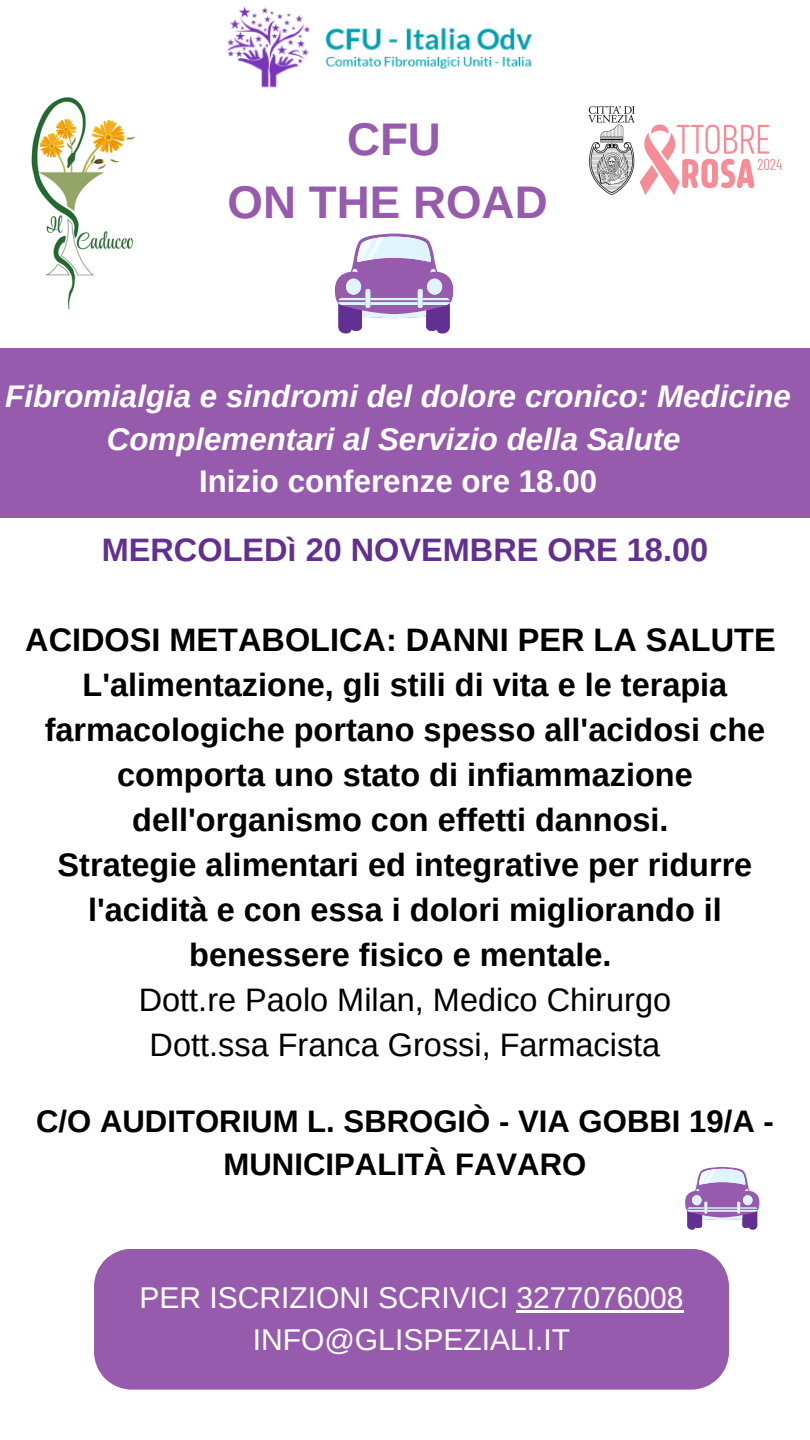
<style>
.page{position:relative;width:810px;height:1440px;background:#fff}
.page>*{position:absolute;margin:0;border:0;box-sizing:border-box;transform-origin:0 0}
.t1{font:700 45.7px/63.3px "Arimo";color:#965bad;text-align:center}
.t2{font:700 32.5px/45px "Arimo";color:#000;text-align:center}
.t3{font:32.5px/45px "Arimo";color:#000;text-align:center}
.t4{font:700 32.5px "Arimo";color:#622f92}
.t5{font:italic 700 31.3px/42.9px "Arimo";color:#fff;text-align:center}
.t6{font:700 31.3px "Arimo";color:#fff}
.t7{font:700 31.1px/43.5px "Arimo";color:#000;text-align:center}
.t8{font:30px/42px "Arimo";color:#fff;text-align:center}
</style>
<div class="page">
<div style="left:0;top:349px;width:810px;height:169px;background:#965bad"></div>
<svg style="left:685px;top:1167px;width:74px;height:63px"></svg>
<div style="left:94px;top:1249px;width:635px;height:141px;background:#965bad"></div>
<hr style="left:517px;top:1310px;width:167px;height:3px;background:#fff">
<img style="left:31px;top:97px;width:105px;height:213px">
<img style="left:227px;top:6px;width:306px;height:82px">
<img style="left:588px;top:105px;width:194px;height:90px">
<svg style="left:335px;top:233px;width:118px;height:100px"></svg>
<p class="t1" style="left:228px;top:107px;width:322px">CFU<br>ON THE ROAD</p>
<p class="t5" style="left:5px;top:374px;width:787px">Fibromialgia e sindromi del dolore cronico: Medicine<br>Complementari al Servizio della Salute</p>
<p class="t6" style="left:199px;top:464px;width:400px">Inizio conferenze ore 18.00</p>
<p class="t4" style="left:102px;top:532px;width:608px">MERCOLEDì 20 NOVEMBRE ORE 18.00</p>
<p class="t2" style="left:25px;top:617px;width:752px">ACIDOSI METABOLICA: DANNI PER LA SALUTE L'alimentazione, gli stili di vita e le terapia farmacologiche portano spesso all'acidosi che comporta uno stato di infiammazione dell'organismo con effetti dannosi.<br>Strategie alimentari ed integrative per ridurre l'acidità e con essa i dolori migliorando il benessere fisico e mentale.</p>
<p class="t3" style="left:139px;top:977px;width:534px">Dott.re Paolo Milan, Medico Chirurgo<br>Dott.ssa Franca Grossi, Farmacista</p>
<p class="t7" style="left:36px;top:1099px;width:739px">C/O AUDITORIUM L. SBROGIÒ - VIA GOBBI 19/A -<br>MUNICIPALITÀ FAVARO</p>
<p class="t8" style="left:139px;top:1277px;width:546px">PER ISCRIZIONI SCRIVICI 3277076008<br>INFO@GLISPEZIALI.IT</p>
</div>
